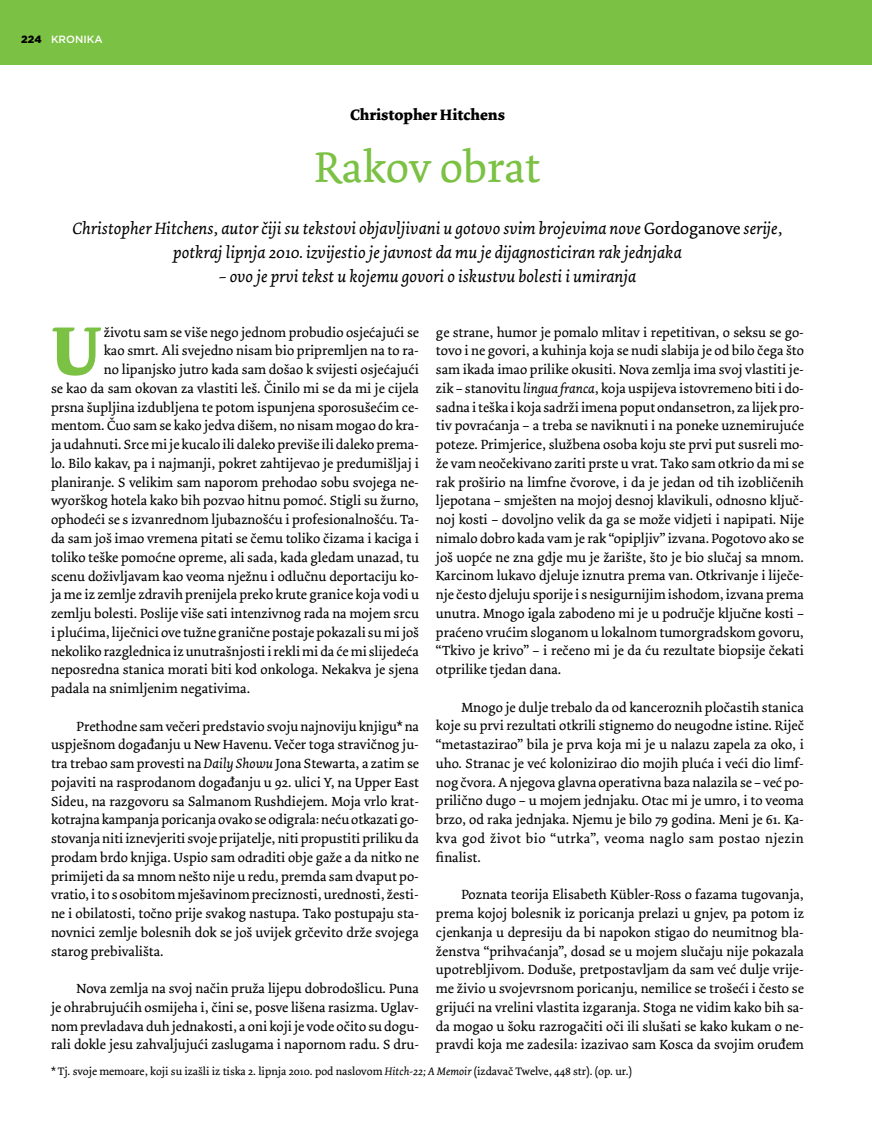
<style>
.page{position:relative;width:872px;height:1127px;background:#fff}
.page>*{position:absolute;margin:0;border:0;box-sizing:border-box;transform-origin:0 0}
.t1{font:700 70.95px "Dolly";color:#7bc143}
.t2{font:45px "Dolly";color:#7bc143}
.t3{font:italic 17.25px/24px "Dolly";color:#000;text-align:center}
.t4{font:700 15.75px "Dolly";color:#000}
.t5{font:13.95px/18.8px "Dolly";color:#000;text-align:justify}
.t6{font:11.4px "Dolly";color:#000}
.t7{font:500 10.5px "Gotham";color:#fff}
.s1{color:#000}
.s2{font-style:normal}
.s3{font-style:italic}
</style>
<div class="page">
<div style="left:0;top:0;width:872px;height:64px;background:#7bc143"></div>
<p class="t7" style="left:21px;top:33px;width:83px"><span class="s1">224</span> KRONIKA</p>
<p class="t4" style="left:350px;top:105px;width:156px">Christopher Hitchens</p>
<h2 class="t2" style="left:314px;top:141px;width:228px">Rakov obrat</h2>
<p class="t3" style="left:72px;top:217px;width:711px">Christopher Hitchens, autor čiji su tekstovi objavljivani u gotovo svim brojevima nove <span class="s2">Gordoganove</span> serije, potkraj lipnja 2010. izvijestio je javnost da mu je dijagnosticiran rak jednjaka</p>
<p class="t3" style="left:219px;top:265px;width:419px">– ovo je prvi tekst u kojemu govori o iskustvu bolesti i umiranja</p>
<h1 class="t1" style="left:51px;top:307px;width:51px">U</h1>
<p class="t5" style="left:104px;top:323px;width:317px">životu sam se više nego jednom probudio osjećajući se</p>
<p class="t5" style="left:104px;top:342px;width:317px">kao smrt. Ali svejedno nisam bio pripremljen na to ra-</p>
<p class="t5" style="left:104px;top:360px;width:317px">no lipanjsko jutro kada sam došao k svijesti osjećajući</p>
<p class="t5" style="left:51px;top:379px;width:369px">se kao da sam okovan za vlastiti leš. Činilo mi se da mi je cijela</p>
<p class="t5" style="left:51px;top:398px;width:369px">prsna šupljina izdubljena te potom ispunjena sporosušećim ce-</p>
<p class="t5" style="left:51px;top:417px;width:369px">mentom. Čuo sam se kako jedva dišem, no nisam mogao do kra-</p>
<p class="t5" style="left:51px;top:435px;width:369px">ja udahnuti. Srce mi je kucalo ili daleko previše ili daleko prema-</p>
<p class="t5" style="left:51px;top:454px;width:369px">lo. Bilo kakav, pa i najmanji, pokret zahtijevao je predumišljaj i</p>
<p class="t5" style="left:51px;top:473px;width:369px">planiranje. S velikim sam naporom prehodao sobu svojega ne-</p>
<p class="t5" style="left:51px;top:492px;width:369px">wyorškog hotela kako bih pozvao hitnu pomoć. Stigli su žurno,</p>
<p class="t5" style="left:51px;top:510px;width:369px">ophodeći se s izvanrednom ljubaznošću i profesionalnošću. Ta-</p>
<p class="t5" style="left:51px;top:529px;width:369px">da sam još imao vremena pitati se čemu toliko čizama i kaciga i</p>
<p class="t5" style="left:51px;top:548px;width:369px">toliko teške pomoćne opreme, ali sada, kada gledam unazad, tu</p>
<p class="t5" style="left:51px;top:567px;width:369px">scenu doživljavam kao veoma nježnu i odlučnu deportaciju ko-</p>
<p class="t5" style="left:51px;top:585px;width:369px">ja me iz zemlje zdravih prenijela preko krute granice koja vodi u</p>
<p class="t5" style="left:51px;top:604px;width:369px">zemlju bolesti. Poslije više sati intenzivnog rada na mojem srcu</p>
<p class="t5" style="left:51px;top:623px;width:369px">i plućima, liječnici ove tužne granične postaje pokazali su mi još</p>
<p class="t5" style="left:51px;top:642px;width:369px">nekoliko razglednica iz unutrašnjosti i rekli mi da će mi slijedeća</p>
<p class="t5" style="left:51px;top:660px;width:369px">neposredna stanica morati biti kod onkologa. Nekakva je sjena</p>
<p class="t5" style="left:51px;top:679px;width:201px">padala na snimljenim negativima.</p>
<p class="t5" style="left:51px;top:717px;width:369px;text-indent:26px">Prethodne sam večeri predstavio svoju najnoviju knjigu* na uspješnom događanju u New Havenu. Večer toga stravičnog ju&shy;tra trebao sam provesti na <span class="s3">Daily Showu</span> Jona Stewarta, a zatim se pojaviti na rasprodanom događanju u 92. ulici Y, na Upper East Sideu, na razgovoru sa Salmanom Rushdiejem. Moja vrlo krat&shy;kotrajna kampanja poricanja ovako se odigrala: neću otkazati go&shy;stovanja niti iznevjeriti svoje prijatelje, niti propustiti priliku da prodam brdo knjiga. Uspio sam odraditi obje gaže a da nitko ne primijeti da sa mnom nešto nije u redu, premda sam dvaput po&shy;vratio, i to s osobitom mješavinom preciznosti, urednosti, žesti&shy;ne i obilatosti, točno prije svakog nastupa. Tako postupaju sta&shy;novnici zemlje bolesnih dok se još uvijek grčevito drže svojega starog prebivališta.</p>
<p class="t5" style="left:51px;top:979px;width:369px;text-indent:26px">Nova zemlja na svoj način pruža lijepu dobrodošlicu. Puna je ohrabrujućih osmijeha i, čini se, posve lišena rasizma. Uglav&shy;nom prevladava duh jednakosti, a oni koji je vode očito su dogu&shy;rali dokle jesu zahvaljujući zaslugama i napornom radu. S dru-</p>
<p class="t5" style="left:436px;top:323px;width:369px">ge strane, humor je pomalo mlitav i repetitivan, o seksu se go&shy;tovo i ne govori, a kuhinja koja se nudi slabija je od bilo čega što sam ikada imao prilike okusiti. Nova zemlja ima svoj vlastiti je&shy;zik – stanovitu <span class="s3">lingua franca</span>, koja uspijeva istovremeno biti i do&shy;sadna i teška i koja sadrži imena poput ondansetron, za lijek pro&shy;tiv povraćanja – a treba se naviknuti i na poneke uznemirujuće poteze. Primjerice, službena osoba koju ste prvi put susreli mo&shy;že vam neočekivano zariti prste u vrat. Tako sam otkrio da mi se rak proširio na limfne čvorove, i da je jedan od tih izobličenih ljepotana – smješten na mojoj desnoj klavikuli, odnosno ključ&shy;noj kosti – dovoljno velik da ga se može vidjeti i napipati. Nije nimalo dobro kada vam je rak “opipljiv” izvana. Pogotovo ako se još uopće ne zna gdje mu je žarište, što je bio slučaj sa mnom.<br>Karcinom lukavo djeluje iznutra prema van. Otkrivanje i liječe&shy;nje često djeluju sporije i s nesigurnijim ishodom, izvana prema unutra. Mnogo igala zabodeno mi je u područje ključne kosti – praćeno vrućim sloganom u lokalnom tumorgradskom govoru, “Tkivo je krivo” – i rečeno mi je da ću rezultate biopsije čekati otprilike tjedan dana.</p>
<p class="t5" style="left:436px;top:698px;width:369px;text-indent:26px">Mnogo je dulje trebalo da od kanceroznih pločastih stanica koje su prvi rezultati otkrili stignemo do neugodne istine. Riječ “metastazirao” bila je prva koja mi je u nalazu zapela za oko, i uho. Stranac je već kolonizirao dio mojih pluća i veći dio limf&shy;nog čvora. A njegova glavna operativna baza nalazila se – već po&shy;prilično dugo – u mojem jednjaku. Otac mi je umro, i to veoma brzo, od raka jednjaka. Njemu je bilo 79 godina. Meni je 61. Ka&shy;kva god život bio “utrka”, veoma naglo sam postao njezin finalist.</p>
<p class="t5" style="left:436px;top:885px;width:369px;text-indent:26px">Poznata teorija Elisabeth Kübler-Ross o fazama tugovanja, prema kojoj bolesnik iz poricanja prelazi u gnjev, pa potom iz cjenkanja u depresiju da bi napokon stigao do neumitnog bla&shy;ženstva “prihvaćanja”, dosad se u mojem slučaju nije pokazala upotrebljivom. Doduše, pretpostavljam da sam već dulje vrije&shy;me živio u svojevrsnom poricanju, nemilice se trošeći i često se grijući na vrelini vlastita izgaranja. Stoga ne vidim kako bih sa&shy;da mogao u šoku razrogačiti oči ili slušati se kako kukam o ne&shy;pravdi koja me zadesila: izazivao sam Kosca da svojim oruđem</p>
<p class="t6" style="left:51px;top:1064px;width:582px">* Tj. svoje memoare, koji su izašli iz tiska 2. lipnja 2010. pod naslovom <span class="s3">Hitch-22; A Memoir</span> (izdavač Twelve, 448 str). (op. ur.)</p>
</div>
